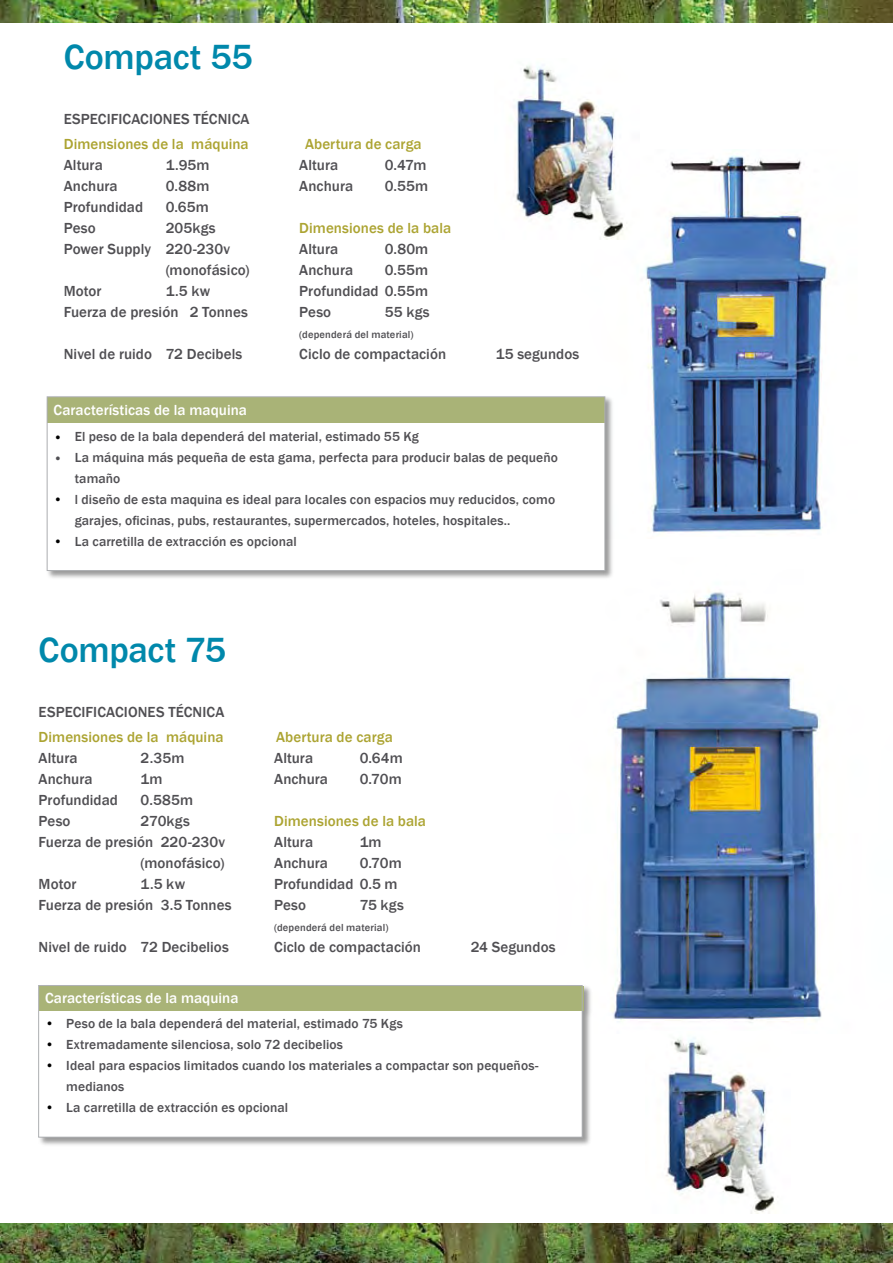
<style>
.page{position:relative;width:893px;height:1263px;background:#fff}
.page>*{position:absolute;margin:0;border:0;box-sizing:border-box;transform-origin:0 0}
.t1{font:500 36px "Franklin Gothic";letter-spacing:-.005em;color:#0088ab}
.t2{font:500 15px "Franklin Gothic";letter-spacing:.005em;color:#504f53}
.t3{font:500 15px "Franklin Gothic";letter-spacing:.005em;color:#aca432}
.t4{font:500 15px "Franklin Gothic";letter-spacing:.005em;color:#fff}
.t5{font:500 13.5px/21px "Franklin Gothic";letter-spacing:.01em;color:#504f53}
.t6{font:500 10.5px "Franklin Gothic";letter-spacing:.015em;color:#504f53}
.s1{color:#000}
</style>
<div class="page">
<img style="left:611px;top:590px;width:211px;height:433px">
<img style="left:644px;top:155px;width:183px;height:378px">
<div style="left:46px;top:395px;width:569px;height:186px;background:#000;opacity:.4"></div>
<div style="left:47px;top:397px;width:558px;height:173px;background:#fff"></div>
<div style="left:48px;top:397px;width:557px;height:26px;background:#a9b377"></div>
<div style="left:47px;top:396px;width:558px;height:175px;border:1px solid #adafb2"></div>
<div style="left:37px;top:984px;width:556px;height:163px;background:#000;opacity:.4"></div>
<div style="left:39px;top:985px;width:543px;height:152px;background:#fff"></div>
<div style="left:39px;top:986px;width:544px;height:24px;background:#a9b377"></div>
<div style="left:38px;top:985px;width:545px;height:152px;border:1px solid #adafb2"></div>
<img style="left:513px;top:65px;width:111px;height:175px">
<img style="left:665px;top:1037px;width:110px;height:176px">
<img style="left:0;top:1224px;width:893px;height:39px">
<img style="left:0;top:0;width:893px;height:23px">
<h1 class="t1" style="left:64px;top:35px;width:190px">Compact 55</h1>
<p class="t2" style="left:64px;top:110px;width:187px">ESPECIFICACIONES TÉCNICA</p>
<p class="t3" style="left:64px;top:135px;width:186px">Dimensiones de la máquina</p>
<p class="t3" style="left:305px;top:135px;width:118px">Abertura de carga</p>
<p class="t2" style="left:64px;top:156px;width:40px">Altura</p>
<p class="t2" style="left:166px;top:156px;width:45px">1.95m</p>
<p class="t2" style="left:299px;top:156px;width:40px">Altura</p>
<p class="t2" style="left:385px;top:156px;width:43px">0.47m</p>
<p class="t2" style="left:64px;top:177px;width:55px">Anchura</p>
<p class="t2" style="left:166px;top:177px;width:45px">0.88m</p>
<p class="t2" style="left:299px;top:177px;width:55px">Anchura</p>
<p class="t2" style="left:385px;top:177px;width:45px">0.55m</p>
<p class="t2" style="left:64px;top:198px;width:81px">Profundidad</p>
<p class="t2" style="left:166px;top:198px;width:45px">0.65m</p>
<p class="t2" style="left:64px;top:219px;width:33px">Peso</p>
<p class="t2" style="left:166px;top:219px;width:51px">205kgs</p>
<p class="t3" style="left:299px;top:219px;width:153px">Dimensiones de la bala</p>
<p class="t2" style="left:64px;top:240px;width:168px">Power Supply 220-230v</p>
<p class="t2" style="left:299px;top:240px;width:40px">Altura</p>
<p class="t2" style="left:385px;top:240px;width:45px">0.80m</p>
<p class="t2" style="left:166px;top:261px;width:85px">(monofásico)</p>
<p class="t2" style="left:299px;top:261px;width:55px">Anchura</p>
<p class="t2" style="left:385px;top:261px;width:45px">0.55m</p>
<p class="t2" style="left:64px;top:282px;width:39px">Motor</p>
<p class="t2" style="left:166px;top:282px;width:46px">1.5 kw</p>
<p class="t2" style="left:299px;top:282px;width:130px">Profundidad 0.55m</p>
<p class="t2" style="left:64px;top:303px;width:186px">Fuerza de presión 2 Tonnes</p>
<p class="t2" style="left:299px;top:303px;width:33px">Peso</p>
<p class="t2" style="left:385px;top:303px;width:46px">55 kgs</p>
<p class="t6" style="left:299px;top:328px;width:116px">(dependerá del material)</p>
<p class="t2" style="left:64px;top:345px;width:180px">Nivel de ruido 72 Decibels</p>
<p class="t2" style="left:299px;top:345px;width:148px">Ciclo de compactación</p>
<p class="t2" style="left:496px;top:345px;width:85px">15 segundos</p>
<p class="t4" style="left:54px;top:401px;width:195px">Características de la maquina</p>
<p class="t5" style="left:54px;top:426px;width:367px"><span class="s1">•</span> El peso de la bala dependerá del material, estimado 55 Kg</p>
<p class="t5" style="left:75px;top:447px;width:485px;text-indent:-21px">• La máquina más pequeña de esta gama, perfecta para producir balas de pequeño tamaño</p>
<p class="t5" style="left:75px;top:489px;width:482px;text-indent:-21px"><span class="s1">•</span> l diseño de esta maquina es ideal para locales con espacios muy reducidos, como garajes, oficinas, pubs, restaurantes, supermercados, hoteles, hospitales..</p>
<p class="t5" style="left:54px;top:531px;width:245px"><span class="s1">•</span> La carretilla de extracción es opcional</p>
<h1 class="t1" style="left:39px;top:628px;width:189px">Compact 75</h1>
<p class="t2" style="left:39px;top:703px;width:187px">ESPECIFICACIONES TÉCNICA</p>
<p class="t3" style="left:39px;top:728px;width:186px">Dimensiones de la máquina</p>
<p class="t3" style="left:276px;top:728px;width:118px">Abertura de carga</p>
<p class="t2" style="left:39px;top:749px;width:41px">Altura</p>
<p class="t2" style="left:141px;top:749px;width:45px">2.35m</p>
<p class="t2" style="left:274px;top:749px;width:40px">Altura</p>
<p class="t2" style="left:360px;top:749px;width:45px">0.64m</p>
<p class="t2" style="left:39px;top:770px;width:55px">Anchura</p>
<p class="t2" style="left:141px;top:770px;width:23px">1m</p>
<p class="t2" style="left:274px;top:770px;width:55px">Anchura</p>
<p class="t2" style="left:360px;top:770px;width:44px">0.70m</p>
<p class="t2" style="left:39px;top:791px;width:81px">Profundidad</p>
<p class="t2" style="left:141px;top:791px;width:54px">0.585m</p>
<p class="t2" style="left:39px;top:812px;width:33px">Peso</p>
<p class="t2" style="left:141px;top:812px;width:51px">270kgs</p>
<p class="t3" style="left:274px;top:812px;width:153px">Dimensiones de la bala</p>
<p class="t2" style="left:39px;top:833px;width:188px">Fuerza de presión 220-230v</p>
<p class="t2" style="left:274px;top:833px;width:40px">Altura</p>
<p class="t2" style="left:360px;top:833px;width:23px">1m</p>
<p class="t2" style="left:141px;top:854px;width:85px">(monofásico)</p>
<p class="t2" style="left:274px;top:854px;width:55px">Anchura</p>
<p class="t2" style="left:360px;top:854px;width:44px">0.70m</p>
<p class="t2" style="left:39px;top:875px;width:39px">Motor</p>
<p class="t2" style="left:141px;top:875px;width:46px">1.5 kw</p>
<p class="t2" style="left:274px;top:875px;width:125px">Profundidad 0.5 m</p>
<p class="t2" style="left:39px;top:896px;width:195px">Fuerza de presión 3.5 Tonnes</p>
<p class="t2" style="left:274px;top:896px;width:33px">Peso</p>
<p class="t2" style="left:360px;top:896px;width:46px">75 kgs</p>
<p class="t6" style="left:274px;top:921px;width:116px">(dependerá del material)</p>
<p class="t2" style="left:39px;top:938px;width:192px">Nivel de ruido 72 Decibelios</p>
<p class="t2" style="left:274px;top:938px;width:148px">Ciclo de compactación</p>
<p class="t2" style="left:471px;top:938px;width:86px">24 Segundos</p>
<p class="t4" style="left:45px;top:989px;width:195px">Características de la maquina</p>
<p class="t5" style="left:45px;top:1013px;width:359px"><span class="s1">•</span> Peso de la bala dependerá del material, estimado 75 Kgs</p>
<p class="t5" style="left:45px;top:1034px;width:300px"><span class="s1">•</span> Extremadamente silenciosa, solo 72 decibelios</p>
<p class="t5" style="left:66px;top:1055px;width:474px;text-indent:-21px"><span class="s1">•</span> Ideal para espacios limitados cuando los materiales a compactar son pequeños&shy;medianos</p>
<p class="t5" style="left:45px;top:1097px;width:245px"><span class="s1">•</span> La carretilla de extracción es opcional</p>
</div>
